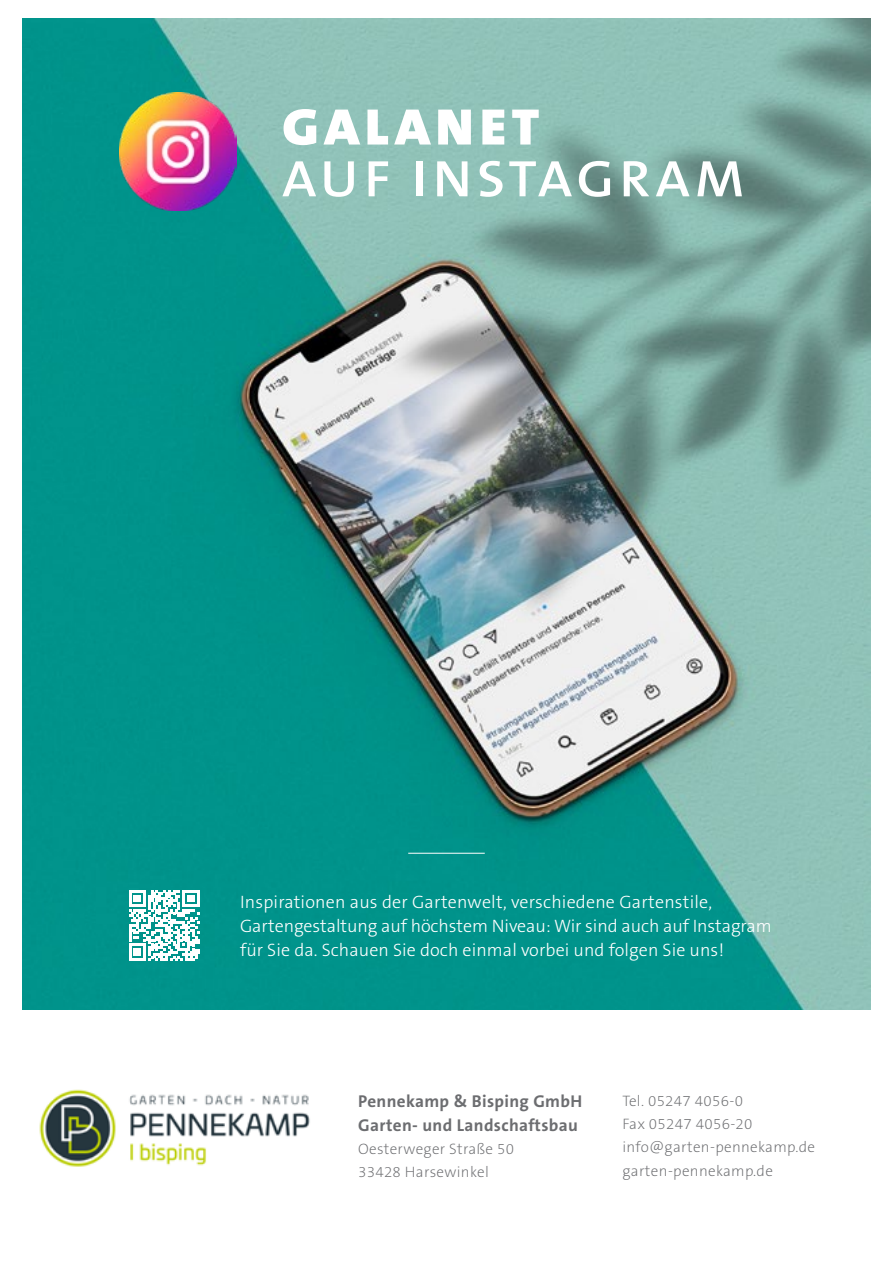
<style>
.page{position:relative;width:893px;height:1263px;background:#fff}
.page>*{position:absolute;margin:0;border:0;box-sizing:border-box;transform-origin:0 0}
._04a_Zwischenheadlin{font:600 51.75px "The Sans B W6";letter-spacing:.095em;color:#fff;scale:1.07 1}
._04a_Zwischenheadlin-2{font:900 51.75px "The Sans B W9";letter-spacing:.095em;color:#fff;scale:1.07 1}
.TheSans_Light_9pt{font:300 18px/24px "The Sans B W3";letter-spacing:.005em;color:#fff}
.t1{font:700 17.25px "The Sans B W7";letter-spacing:.02em;color:#6c6d70}
.t2{font:200 15.15px "The Sans B W2";letter-spacing:.02em;color:#6c6d70}
</style>
<div class="page">
<img style="left:22px;top:19px;width:848px;height:991px">
<hr style="left:408px;top:853px;width:77px;height:1px;background:#fff">
<svg style="left:129px;top:890px;width:71px;height:71px"></svg>
<img style="left:119px;top:93px;width:118px;height:117px">
<img style="left:39px;top:1089px;width:271px;height:78px">
<p class="_04a_Zwischenheadlin-2" style="left:282px;top:94px;width:242px">GALANET</p>
<p class="_04a_Zwischenheadlin" style="left:282px;top:146px;width:433px">AUF INSTAGRAM</p>
<p class="TheSans_Light_9pt" style="left:240px;top:890px;width:533px">Inspirationen aus der Gartenwelt, verschiedene Gartenstile,<br>Gartengestaltung auf höchstem Niveau: Wir sind auch auf Instagram für Sie da. Schauen Sie doch einmal vorbei und folgen Sie uns!</p>
<p class="t1" style="left:358px;top:1090px;width:226px">Pennekamp &amp; Bisping GmbH</p>
<p class="t1" style="left:358px;top:1114px;width:221px">Garten- und Landschaftsbau</p>
<p class="t2" style="left:358px;top:1139px;width:158px">Oesterweger Straße 50</p>
<p class="t2" style="left:358px;top:1162px;width:132px">33428 Harsewinkel</p>
<p class="t2" style="left:622px;top:1091px;width:122px">Tel. 05247 4056-0</p>
<p class="t2" style="left:622px;top:1114px;width:132px">Fax 05247 4056-20</p>
<p class="t2" style="left:622px;top:1137px;width:194px">info@garten-pennekamp.de</p>
<p class="t2" style="left:622px;top:1161px;width:152px">garten-pennekamp.de</p>
</div>
